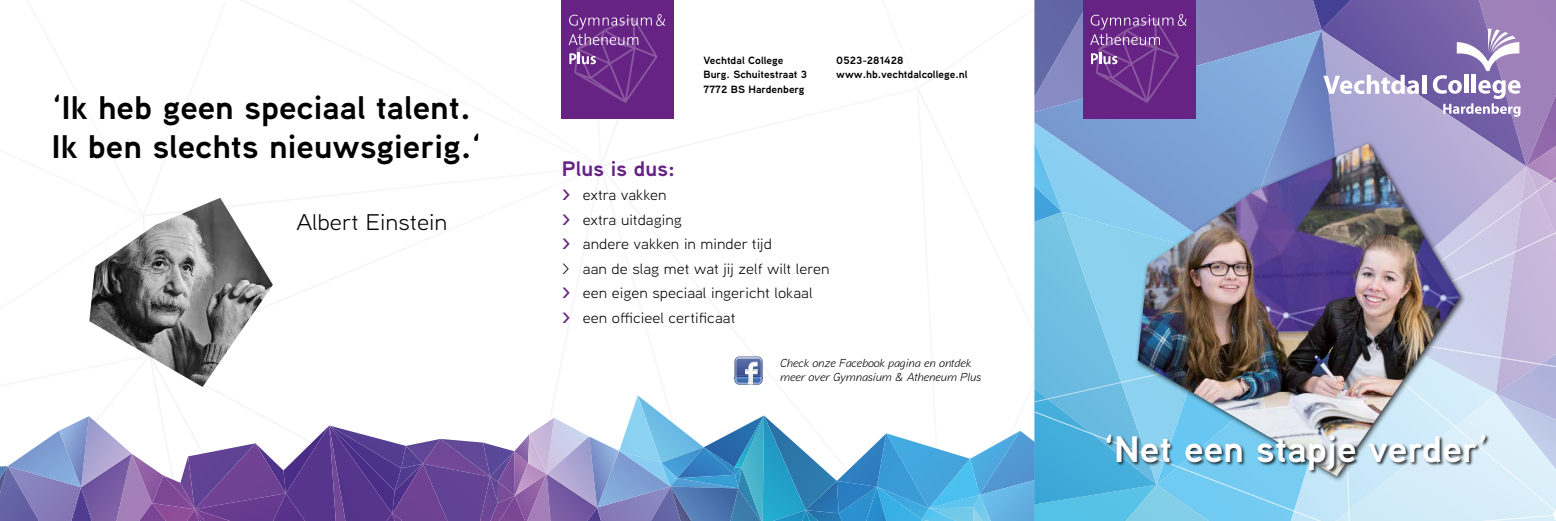
<style>
.page{position:relative;width:1556px;height:521px;background:#fff}
.page>*{position:absolute;margin:0;border:0;box-sizing:border-box;transform-origin:0 0}
.t1{font:700 36.75px "Aaux Next Wide";color:#fff}
.t2{font:700 32.73px/39.2px "Aaux Next Wide";color:#000}
.t3{font:22.66px "Aaux Next Wide";color:#000}
.t4{font:700 21px "Aaux Next Wide";color:#662383}
.t5{font:14.88px/24.5px "Aaux Next Wide";color:#000}
.t6{font:italic 11.55px/14.9px "Aaux Next Wide";color:#000}
.t7{font:700 10.5px/14.9px "Aaux Next Wide";color:#000}
.s1{font-weight:700;color:#662383}
</style>
<div class="page">
<img style="left:0;top:0;width:1555px;height:521px">
<h2 class="t2" style="left:51px;top:88px;width:431px">‘Ik heb geen speciaal talent.<br>Ik ben slechts nieuwsgierig.‘</h2>
<h3 class="t3" style="left:297px;top:206px;width:152px">Albert Einstein</h3>
<p class="t7" style="left:703px;top:52px;width:105px">Vechtdal College<br>Burg. Schuitestraat 3<br>7772 BS Hardenberg</p>
<p class="t7" style="left:836px;top:52px;width:133px">0523-281428 www.hb.vechtdalcollege.nl</p>
<h3 class="t4" style="left:562px;top:153px;width:115px">Plus is dus:</h3>
<p class="t5" style="left:562px;top:182px;width:269px"><span class="s1">&gt;</span> extra vakken<br><span class="s1">&gt;</span> extra uitdaging<br><span class="s1">&gt;</span> andere vakken in minder tijd<br>&gt; aan de slag met wat jij zelf wilt leren <span class="s1">&gt;</span> een eigen speciaal ingericht lokaal<br><span class="s1">&gt;</span> een officieel certificaat</p>
<p class="t6" style="left:780px;top:355px;width:202px">Check onze Facebook pagina en ontdek meer over Gymnasium &amp; Atheneum Plus</p>
<h1 class="t1" style="left:1103px;top:424px;width:387px">‘Net een stapje verder’</h1>
</div>
